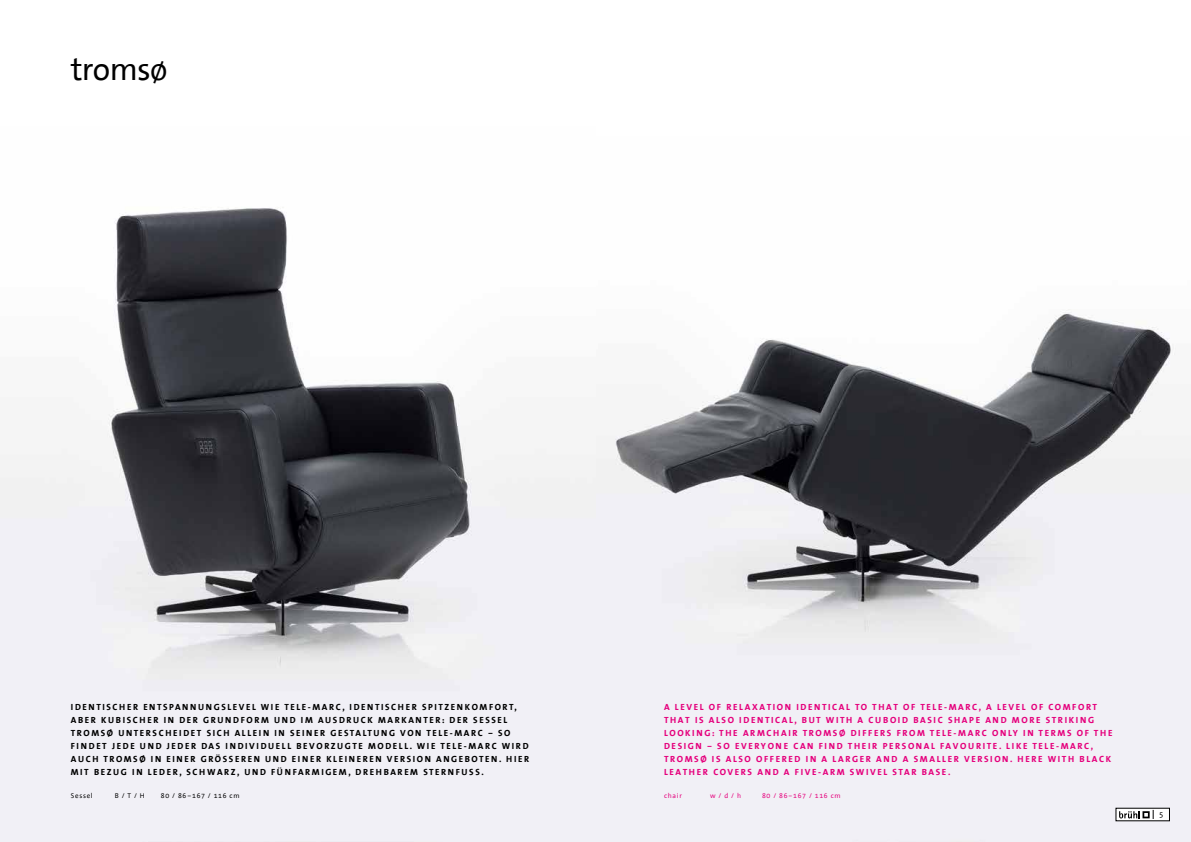
<style>
.page{position:relative;width:1191px;height:842px;background:#fff}
.page>*{position:absolute;margin:0;border:0;box-sizing:border-box;transform-origin:0 0}
.t1{font:32px "The Sans Office";letter-spacing:-.025em;color:#000}
.t2{font:700 9px/13px "The Sans Office";letter-spacing:.18em;color:#000}
.t3{font:700 9px/13px "The Sans Office";letter-spacing:.18em;color:#e5007c}
.t4{font:7.8px "The Sans Office";color:#000}
.t5{font:7px "The Sans Office";letter-spacing:.1em;color:#000}
.t6{font:7px "The Sans Office";letter-spacing:.1em;color:#e5007c}
</style>
<div class="page">
<img style="left:595px;top:309px;width:596px;height:533px">
<img style="left:0;top:207px;width:595px;height:635px">
<div style="left:1116px;top:808px;width:53px;height:13px;background:#fff"></div>
<svg style="left:1119px;top:810px;width:34px;height:9px"></svg>
<h1 class="t1" style="left:71px;top:49px;width:98px">tromsø</h1>
<p class="t2" style="left:71px;top:701px;width:460px">IDENTISCHER ENTSPANNUNGSLEVEL WIE TELE-MARC, IDENTISCHER SPITZENKOMFORT, ABER KUBISCHER IN DER GRUNDFORM UND IM AUSDRUCK MARKANTER: DER SESSEL TROMSØ UNTERSCHEIDET SICH ALLEIN IN SEINER GESTALTUNG VON TELE-MARC – SO FINDET JEDE UND JEDER DAS INDIVIDUELL BEVORZUGTE MODELL. WIE TELE-MARC WIRD AUCH TROMSØ IN EINER GRÖSSEREN UND EINER KLEINEREN VERSION ANGEBOTEN. HIER MIT BEZUG IN LEDER, SCHWARZ, UND FÜNFARMIGEM, DREHBAREM STERNFUSS.</p>
<p class="t5" style="left:71px;top:791px;width:23px">Sessel</p>
<p class="t5" style="left:115px;top:791px;width:31px">B / T / H</p>
<p class="t5" style="left:161px;top:791px;width:80px">80 / 86–167 / 116 cm</p>
<p class="t3" style="left:664px;top:701px;width:450px">A LEVEL OF RELAXATION IDENTICAL TO THAT OF TELE-MARC, A LEVEL OF COMFORT THAT IS ALSO IDENTICAL, BUT WITH A CUBOID BASIC SHAPE AND MORE STRIKING LOOKING: THE ARMCHAIR TROMSØ DIFFERS FROM TELE-MARC ONLY IN TERMS OF THE DESIGN – SO EVERYONE CAN FIND THEIR PERSONAL FAVOURITE. LIKE TELE-MARC, TROMSØ IS ALSO OFFERED IN A LARGER AND A SMALLER VERSION. HERE WITH BLACK LEATHER COVERS AND A FIVE-ARM SWIVEL STAR BASE.</p>
<p class="t6" style="left:664px;top:791px;width:19px">chair</p>
<p class="t6" style="left:710px;top:791px;width:33px">w / d / h</p>
<p class="t6" style="left:762px;top:791px;width:80px">80 / 86–167 / 116 cm</p>
<p class="t4" style="left:1159px;top:809px;width:6px">5</p>
</div>
